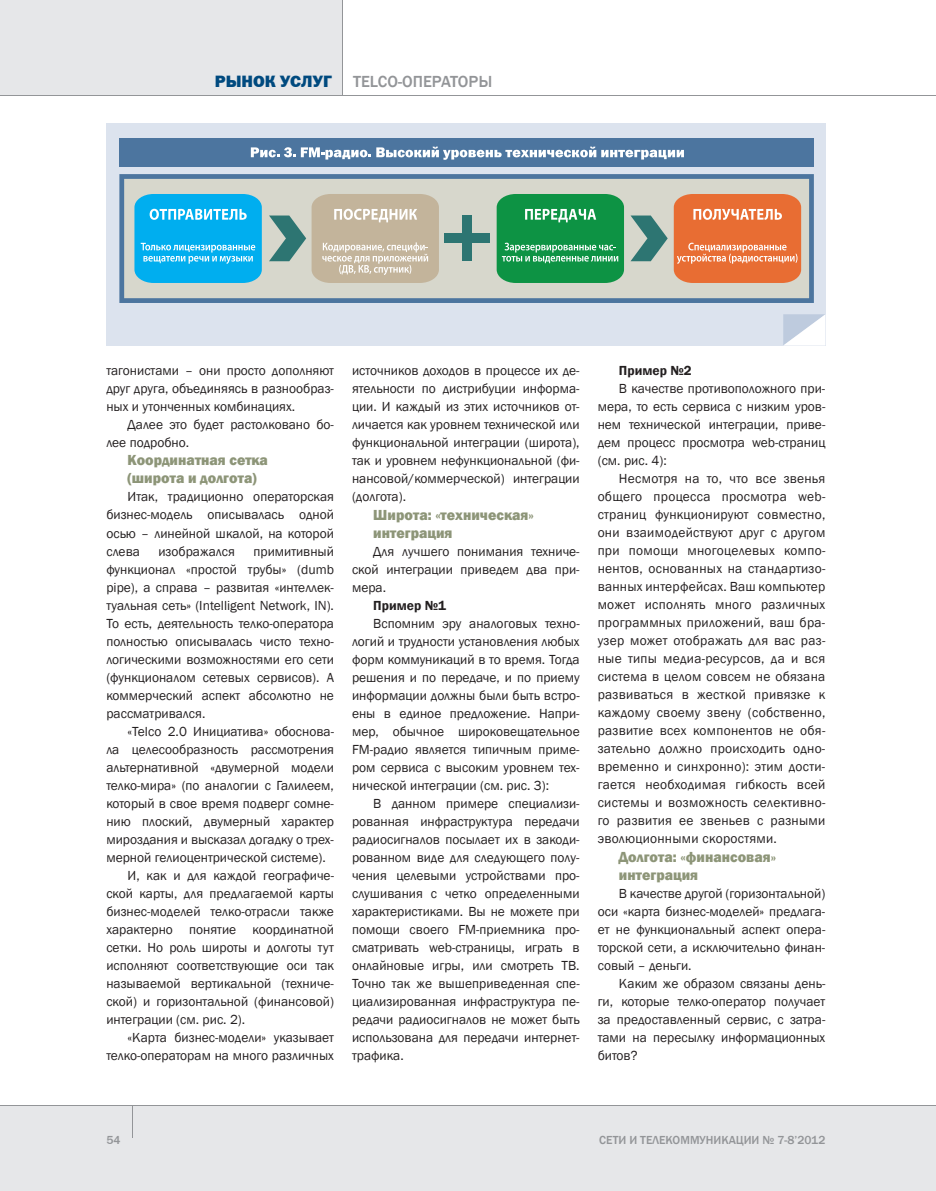
<style>
.page{position:relative;width:936px;height:1191px;background:#fff}
.page>*{position:absolute;margin:0;border:0;box-sizing:border-box;transform-origin:0 0}
.t1{font:500 16.5px "Franklin Gothic";color:#939598}
.t2{font:16.5px "Franklin Gothic Heavy C";color:#004a7f}
.t3{font:800 15px/18px "Franklin Gothic";letter-spacing:.005em;color:#8d9578;scale:.95 1}
.t4{font:13.5px/18px "Franklin Gothic";color:#231f20;text-align:justify}
.t5{font:600 13.5px "Franklin Gothic";color:#231f20}
.t6{font:500 12px "Franklin Gothic";color:#939598}
</style>
<div class="page">
<div style="left:0;top:0;width:342px;height:96px;background:#e6e7e9"></div>
<div style="left:0;top:1106px;width:935px;height:85px;background:#e6e7e9"></div>
<hr style="left:0;top:96px;width:935px;height:1px;background:#939598">
<hr style="left:0;top:1105px;width:935px;height:1px;background:#939598">
<hr style="left:342px;top:0;width:1px;height:95px;background:#939598">
<hr style="left:132px;top:1106px;width:1px;height:31px;background:#939598">
<div style="left:106px;top:123px;width:719px;height:223px;background:#dce3ee"></div>
<svg style="left:119px;top:174px;width:694px;height:129px;fill:#d7d7cc"></svg>
<div style="left:119px;top:138px;width:694px;height:29px;background:#4c759f"></div>
<svg style="left:251px;top:147px;width:433px;height:13px"></svg>
<div style="left:462px;top:215px;width:10px;height:46px;background:#2d7572"></div>
<div style="left:444px;top:234px;width:46px;height:9px;background:#2d7572"></div>
<svg style="left:630px;top:215px;width:37px;height:46px"></svg>
<svg style="left:134px;top:194px;width:128px;height:89px"></svg>
<svg style="left:269px;top:194px;width:170px;height:89px"></svg>
<svg style="left:496px;top:194px;width:128px;height:89px"></svg>
<svg style="left:673px;top:194px;width:128px;height:89px"></svg>
<svg style="left:783px;top:314px;width:42px;height:31px"></svg>
<p class="t2" style="left:215px;top:72px;width:119px">рынок услуг</p>
<p class="t1" style="left:353px;top:71px;width:141px">TELCO-ОПЕРАТОРЫ</p>
<p class="t4" style="left:106px;top:362px;width:229px">тагонистами – они просто дополняют друг друга, объединяясь в разнообраз&shy;ных и утонченных комбинациях.</p>
<p class="t4" style="left:106px;top:416px;width:229px;text-indent:21px">Далее это будет растолковано бо&shy;лее подробно.</p>
<p class="t3" style="left:128px;top:451px;width:149px">Координатная сетка (широта и долгота)</p>
<p class="t4" style="left:106px;top:488px;width:229px;text-indent:21px">Итак, традиционно операторская бизнес-модель описывалась одной осью – линейной шкалой, на которой слева</p>
<p class="t4" style="left:158px;top:542px;width:78px">изображался</p>
<p class="t4" style="left:106px;top:542px;width:229px;text-indent:147px">примитивный функционал «простой трубы» (dumb pipe), а справа – развитая «интеллек&shy;туальная сеть» (Intelligent Network, IN).<br>То есть, деятельность телко-оператора полностью описывалась чисто техно&shy;логическими возможностями его сети (функционалом сетевых сервисов). А коммерческий аспект абсолютно не рассматривался.</p>
<p class="t4" style="left:128px;top:722px;width:208px">«Telco 2.0 Инициатива» обоснова-</p>
<p class="t4" style="left:106px;top:740px;width:229px">ла целесообразность рассмотрения</p>
<p class="t4" style="left:106px;top:758px;width:229px">альтернативной «двумерной модели</p>
<p class="t4" style="left:106px;top:776px;width:229px">телко-мира» (по аналогии с Галилеем,</p>
<p class="t4" style="left:106px;top:794px;width:229px">который в свое время подверг сомне-</p>
<p class="t4" style="left:106px;top:812px;width:229px">нию плоский, двумерный характер</p>
<p class="t4" style="left:106px;top:830px;width:229px">мироздания и высказал догадку о трех-</p>
<p class="t4" style="left:106px;top:848px;width:221px">мерной гелиоцентрической системе).</p>
<p class="t4" style="left:128px;top:866px;width:208px">И, как и для каждой географиче-</p>
<p class="t4" style="left:106px;top:884px;width:229px">ской карты, для предлагаемой карты</p>
<p class="t4" style="left:106px;top:902px;width:229px">бизнес-моделей телко-отрасли также</p>
<p class="t4" style="left:106px;top:920px;width:229px">характерно понятие координатной</p>
<p class="t4" style="left:106px;top:938px;width:229px">сетки. Но роль широты и долготы тут</p>
<p class="t4" style="left:106px;top:956px;width:229px">исполняют соответствующие оси так</p>
<p class="t4" style="left:106px;top:974px;width:229px">называемой вертикальной (техниче-</p>
<p class="t4" style="left:106px;top:992px;width:229px">ской) и горизонтальной (финансовой)</p>
<p class="t4" style="left:106px;top:1010px;width:140px">интеграции (см. рис. 2).</p>
<p class="t4" style="left:128px;top:1028px;width:208px">«Карта бизнес-модели» указывает</p>
<p class="t4" style="left:106px;top:1046px;width:229px">телко-операторам на много различных</p>
<p class="t4" style="left:352px;top:362px;width:229px">источников доходов в процессе их де&shy;ятельности по дистрибуции информа&shy;ции. И каждый из этих источников от&shy;личается как уровнем технической или функциональной интеграции (широта), так и уровнем нефункциональной (фи&shy;нансовой/коммерческой) интеграции (долгота).</p>
<p class="t3" style="left:373px;top:505px;width:170px">Широта: «техническая» интеграция</p>
<p class="t4" style="left:352px;top:542px;width:229px;text-indent:21px">Для лучшего понимания техниче&shy;ской интеграции приведем два при&shy;мера.</p>
<p class="t5" style="left:373px;top:596px;width:74px">Пример №1</p>
<p class="t4" style="left:352px;top:614px;width:229px;text-indent:21px">Вспомним эру аналоговых техно&shy;логий и трудности установления любых форм коммуникаций в то время. Тогда решения и по передаче, и по приему информации должны были быть встро&shy;ены в единое предложение. Напри&shy;мер, обычное широковещательное FM-радио является типичным приме&shy;ром сервиса с высоким уровнем тех&shy;нической интеграции (см. рис. 3):</p>
<p class="t4" style="left:352px;top:794px;width:229px;text-indent:21px">В данном примере специализи&shy;рованная инфраструктура передачи радиосигналов посылает их в закоди&shy;рованном виде для следующего полу&shy;чения целевыми устройствами про&shy;слушивания с четко определенными характеристиками. Вы не можете при помощи своего FM-приемника про&shy;сматривать web-страницы, играть в онлайновые игры, или смотреть ТВ.<br>Точно так же вышеприведенная спе&shy;циализированная инфраструктура пе&shy;редачи радиосигналов не может быть использована для передачи интернет&shy;трафика.</p>
<p class="t5" style="left:619px;top:362px;width:74px">Пример №2</p>
<p class="t4" style="left:597px;top:380px;width:229px;text-indent:21px">В качестве противоположного при&shy;мера, то есть сервиса с низким уров&shy;нем технической интеграции, приве&shy;дем процесс просмотра web-страниц (см. рис. 4):</p>
<p class="t4" style="left:597px;top:470px;width:229px;text-indent:21px">Несмотря на то, что все звенья общего процесса просмотра web&shy;страниц функционируют совместно, они взаимодействуют друг с другом при помощи многоцелевых компо&shy;нентов, основанных на стандартизо&shy;ванных интерфейсах. Ваш компьютер может исполнять много различных программных приложений, ваш бра&shy;узер может отображать для вас раз&shy;ные типы медиа-ресурсов, да и вся система в целом совсем не обязана развиваться в жесткой привязке к каждому своему звену (собственно, развитие всех компонентов не обя&shy;зательно должно происходить одно&shy;временно и синхронно): этим дости&shy;гается необходимая гибкость всей системы и возможность селективно&shy;го развития ее звеньев с разными эволюционными скоростями.</p>
<p class="t3" style="left:619px;top:847px;width:167px">Долгота: «финансовая» интеграция</p>
<p class="t4" style="left:597px;top:884px;width:229px;text-indent:21px">В качестве другой (горизонтальной) оси «карта бизнес-моделей» предлага&shy;ет не функциональный аспект опера&shy;торской сети, а исключительно финан&shy;совый – деньги.</p>
<p class="t4" style="left:597px;top:974px;width:229px;text-indent:21px">Каким же образом связаны день&shy;ги, которые телко-оператор получает за предоставленный сервис, с затра&shy;тами на пересылку информационных битов?</p>
<p class="t6" style="left:106px;top:1132px;width:16px">54</p>
<p class="t6" style="left:599px;top:1132px;width:227px">СЕТИ И ТЕЛЕКОММУНИКАЦИИ № 7-8’2012</p>
</div>
